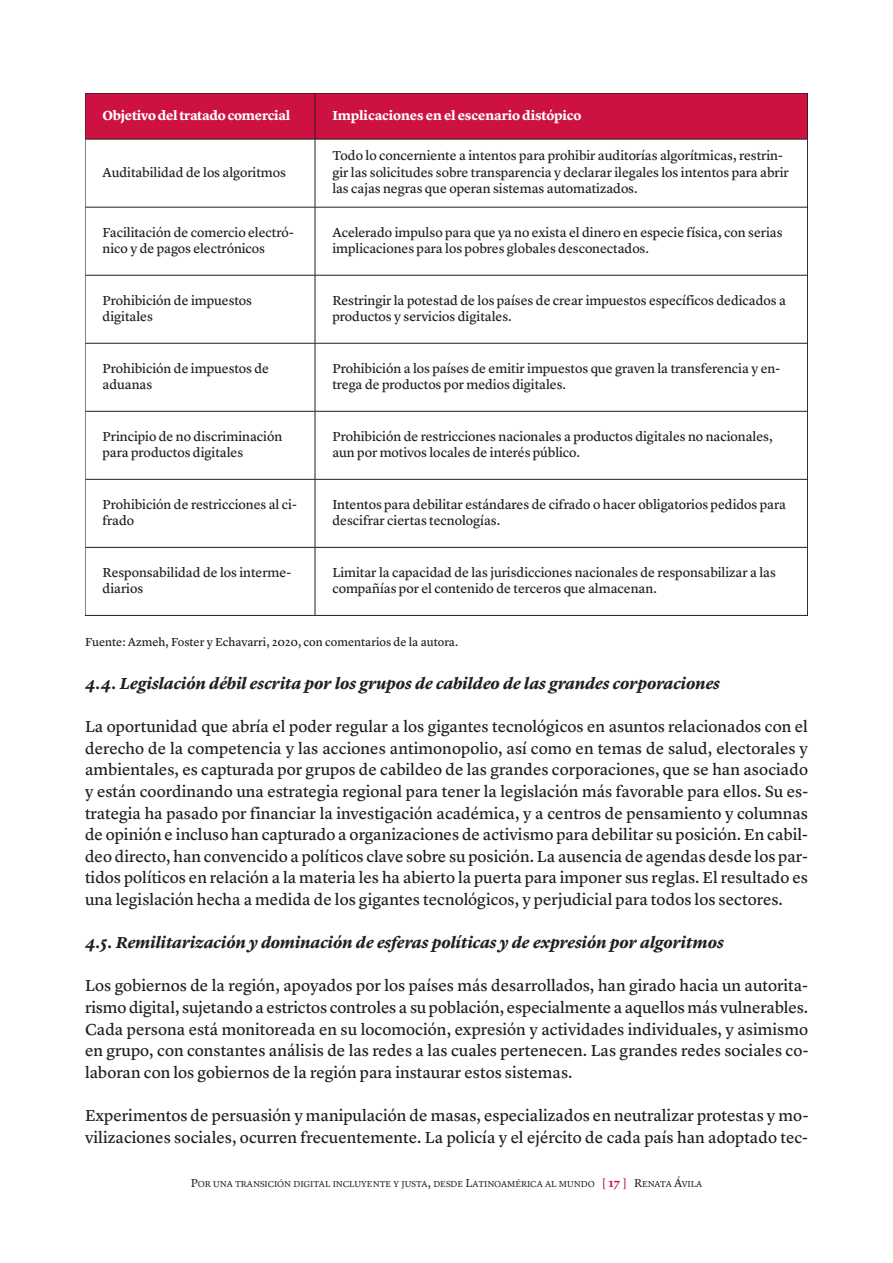
<style>
.page{position:relative;width:893px;height:1263px;background:#fff}
.page>*{position:absolute;margin:0;border:0;box-sizing:border-box;transform-origin:0 0}
.t1{font:16.5px/21.6px "Lyon Text Regular No.2";color:#231f20;text-align:justify}
.t2{font:italic 700 16.5px "Lyon Text";color:#231f20}
.t3{font:13.5px/16.2px "Lyon Text Regular No.2";letter-spacing:-.005em;color:#231f20}
.t4{font:700 13.5px "Lyon Text";letter-spacing:-.015em;color:#fff}
.t5{font:12px "Lyon Text Regular No.2";color:#231f20}
.t6{font:9px "Lyon Text";color:#231f20}
.s1{font-size:12px}
.s2{font-size:12px;color:#cd1141}
.s3{font-weight:600;font-size:12px;color:#cd1141}
</style>
<div class="page">
<div style="left:85px;top:93px;width:230px;height:46px;background:#cd1141"></div>
<div style="left:315px;top:93px;width:493px;height:46px;background:#cd1141"></div>
<hr style="left:315px;top:93px;width:1px;height:522px;background:#231f20">
<hr style="left:85px;top:139px;width:230px;height:1px;background:#231f20">
<hr style="left:315px;top:139px;width:492px;height:1px;background:#231f20">
<hr style="left:85px;top:207px;width:230px;height:1px;background:#231f20">
<hr style="left:315px;top:207px;width:492px;height:1px;background:#231f20">
<hr style="left:85px;top:275px;width:230px;height:1px;background:#231f20">
<hr style="left:315px;top:275px;width:492px;height:1px;background:#231f20">
<hr style="left:85px;top:343px;width:230px;height:1px;background:#231f20">
<hr style="left:315px;top:343px;width:492px;height:1px;background:#231f20">
<hr style="left:85px;top:411px;width:230px;height:1px;background:#231f20">
<hr style="left:315px;top:411px;width:492px;height:1px;background:#231f20">
<hr style="left:85px;top:479px;width:230px;height:1px;background:#231f20">
<hr style="left:315px;top:479px;width:492px;height:1px;background:#231f20">
<hr style="left:85px;top:547px;width:230px;height:1px;background:#231f20">
<hr style="left:315px;top:547px;width:492px;height:1px;background:#231f20">
<p class="t4" style="left:103px;top:110px;width:189px">Objetivo del tratado comercial</p>
<p class="t4" style="left:332px;top:110px;width:251px">Implicaciones en el escenario distópico</p>
<p class="t3" style="left:103px;top:165px;width:185px">Auditabilidad de los algoritmos</p>
<p class="t3" style="left:332px;top:149px;width:458px">Todo lo concerniente a intentos para prohibir auditorías algorítmicas, restrin&shy;gir las solicitudes sobre transparencia y declarar ilegales los intentos para abrir las cajas negras que operan sistemas automatizados.</p>
<p class="t3" style="left:103px;top:225px;width:193px">Facilitación de comercio electró&shy;nico y de pagos electrónicos</p>
<p class="t3" style="left:332px;top:225px;width:452px">Acelerado impulso para que ya no exista el dinero en especie física, con serias implicaciones para los pobres globales desconectados.</p>
<p class="t3" style="left:103px;top:293px;width:151px">Prohibición de impuestos digitales</p>
<p class="t3" style="left:332px;top:293px;width:455px">Restringir la potestad de los países de crear impuestos específicos dedicados a productos y servicios digitales.</p>
<p class="t3" style="left:103px;top:361px;width:168px">Prohibición de impuestos de aduanas</p>
<p class="t3" style="left:332px;top:361px;width:449px">Prohibición a los países de emitir impuestos que graven la transferencia y en&shy;trega de productos por medios digitales.</p>
<p class="t3" style="left:103px;top:429px;width:181px">Principio de no discriminación para productos digitales</p>
<p class="t3" style="left:332px;top:429px;width:442px">Prohibición de restricciones nacionales a productos digitales no nacionales, aun por motivos locales de interés público.</p>
<p class="t3" style="left:103px;top:497px;width:196px">Prohibición de restricciones al ci&shy;frado</p>
<p class="t3" style="left:332px;top:497px;width:455px">Intentos para debilitar estándares de cifrado o hacer obligatorios pedidos para descifrar ciertas tecnologías.</p>
<p class="t3" style="left:103px;top:565px;width:190px">Responsabilidad de los interme&shy;diarios</p>
<p class="t3" style="left:332px;top:565px;width:445px">Limitar la capacidad de las jurisdicciones nacionales de responsabilizar a las compañías por el contenido de terceros que almacenan.</p>
<p class="t5" style="left:85px;top:637px;width:375px">Fuente: Azmeh, Foster y Echavarri, 2020, con comentarios de la autora.</p>
<p class="t2" style="left:85px;top:677px;width:636px">4.4. Legislación débil escrita por los grupos de cabildeo de las grandes corporaciones</p>
<p class="t1" style="left:85px;top:717px;width:724px">La oportunidad que abría el poder regular a los gigantes tecnológicos en asuntos relacionados con el derecho de la competencia y las acciones antimonopolio, así como en temas de salud, electorales y ambientales, es capturada por grupos de cabildeo de las grandes corporaciones, que se han asociado y están coordinando una estrategia regional para tener la legislación más favorable para ellos. Su es&shy;trategia ha pasado por financiar la investigación académica, y a centros de pensamiento y columnas de opinión e incluso han capturado a organizaciones de activismo para debilitar su posición. En cabil&shy;deo directo, han convencido a políticos clave sobre su posición. La ausencia de agendas desde los par&shy;tidos políticos en relación a la materia les ha abierto la puerta para imponer sus reglas. El resultado es una legislación hecha a medida de los gigantes tecnológicos, y perjudicial para todos los sectores.</p>
<p class="t2" style="left:85px;top:936px;width:640px">4.5. Remilitarización y dominación de esferas políticas y de expresión por algoritmos</p>
<p class="t1" style="left:85px;top:976px;width:725px">Los gobiernos de la región, apoyados por los países más desarrollados, han girado hacia un autorita&shy;rismo digital, sujetando a estrictos controles a su población, especialmente a aquellos más vulnerables.<br>Cada persona está monitoreada en su locomoción, expresión y actividades individuales, y asimismo en grupo, con constantes análisis de las redes a las cuales pertenecen. Las grandes redes sociales co&shy;laboran con los gobiernos de la región para instaurar estos sistemas.</p>
<p class="t1" style="left:85px;top:1106px;width:725px">Experimentos de persuasión y manipulación de masas, especializados en neutralizar protestas y mo&shy;vilizaciones sociales, ocurren frecuentemente. La policía y el ejército de cada país han adoptado tec-</p>
<p class="t6" style="left:191px;top:1180px;width:513px"><span class="s1">P</span>OR UNA TRANSICIÓN DIGITAL INCLUYENTE Y JUSTA<span class="s1">,</span> DESDE <span class="s1">L</span>ATINOAMÉRICA AL MUNDO <span class="s2">[</span> <span class="s3">17</span> <span class="s2">]</span> <span class="s1">R</span>ENATA <span class="s1">Á</span>VILA</p>
</div>
